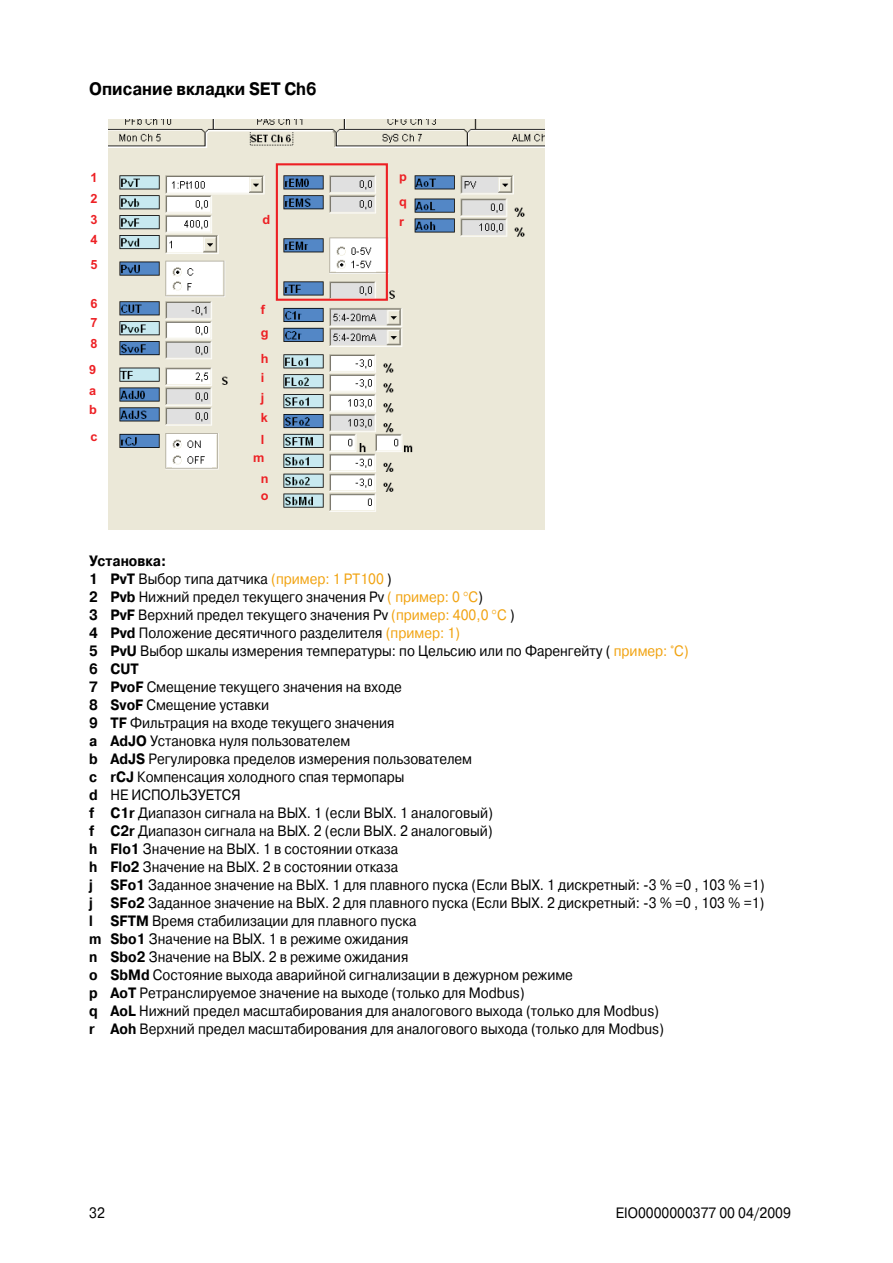
<style>
.page{position:relative;width:893px;height:1263px;background:#fff}
.page>*{position:absolute;margin:0;border:0;box-sizing:border-box;transform-origin:0 0}
.t1{font:700 18px "Pragmatica C";color:#000;scale:.9 1}
.t2{font:15px/18px "Pragmatica C";color:#000;scale:.9 1}
.t3{font:700 12.75px/20.5px "Arial";color:#ed2024}
.s1{font-weight:700}
.s2{color:#f1a311}
</style>
<div class="page">
<img style="left:108px;top:119px;width:436px;height:411px">
<div style="left:276px;top:163px;width:112px;height:138px;border:2px solid #ed2024"></div>
<p class="t1" style="left:89px;top:79px;width:254px">Описание вкладки SET Ch6</p>
<p class="t3" style="left:90px;top:168px;width:9px">1</p>
<p class="t3" style="left:90px;top:188px;width:9px;text-align:justify">2<br>3<br>4</p>
<p class="t3" style="left:90px;top:255px;width:9px">5</p>
<p class="t3" style="left:90px;top:294px;width:9px">6</p>
<p class="t3" style="left:90px;top:313px;width:9px">7</p>
<p class="t3" style="left:90px;top:334px;width:9px">8</p>
<p class="t3" style="left:89px;top:359px;width:9px">9</p>
<p class="t3" style="left:89px;top:381px;width:9px">a</p>
<p class="t3" style="left:89px;top:400px;width:9px">b</p>
<p class="t3" style="left:90px;top:427px;width:9px">c</p>
<p class="t3" style="left:263px;top:209px;width:9px">d</p>
<p class="t3" style="left:261px;top:299px;width:9px;line-height:22.2px">f g</p>
<p class="t3" style="left:261px;top:350px;width:9px;line-height:18.9px">h i</p>
<p class="t3" style="left:261px;top:388px;width:9px">j k l</p>
<p class="t3" style="left:253px;top:447px;width:17px;line-height:21.3px;text-align:center">m n</p>
<p class="t3" style="left:261px;top:485px;width:9px">o</p>
<p class="t3" style="left:399px;top:165px;width:9px;line-height:24.3px">p q</p>
<p class="t3" style="left:399px;top:211px;width:6px">r</p>
<p class="t2" style="left:89px;top:552px;width:752px"><span class="s1">Установка:<br>1 PvT</span> Выбор типа датчика <span class="s2">(пример: 1 PT100</span> )<br><span class="s1">2 Pvb</span> Нижний предел текущего значения Pv <span class="s2">( пример: 0 С</span>)<br><span class="s1">3 PvF</span> Верхний предел текущего значения Pv <span class="s2">(пример: 400,0 C</span> )<br><span class="s1">4 Pvd</span> Положение десятичного разделителя <span class="s2">(пример: 1)<br></span><span class="s1">5 PvU</span> Выбор шкалы измерения температуры: по Цельсию или по Фаренгейту ( <span class="s2">пример: °C)<br></span><span class="s1">6 CUT<br>7 PvoF</span> Смещение текущего значения на входе<br><span class="s1">8 SvoF</span> Смещение уставки<br><span class="s1">9 TF</span> Фильтрация на входе текущего значения<br><span class="s1">a AdJO</span> Установка нуля пользователем<br><span class="s1">b AdJS</span> Регулировка пределов измерения пользователем<br><span class="s1">с rCJ</span> Компенсация холодного спая термопары<br><span class="s1">d</span> НЕ ИСПОЛЬЗУЕТСЯ<br><span class="s1">f C1r</span> Диапазон сигнала на ВЫХ. 1 (если ВЫХ. 1 аналоговый)<br><span class="s1">f C2r</span> Диапазон сигнала на ВЫХ. 2 (если ВЫХ. 2 аналоговый)<br><span class="s1">h Flo1</span> Значение на ВЫХ. 1 в состоянии отказа<br><span class="s1">h Flo2</span> Значение на ВЫХ. 2 в состоянии отказа<br><span class="s1">j SFo1</span> Заданное значение на ВЫХ. 1 для плавного пуска (Если ВЫХ. 1 дискретный: -3 % =0 , 103 % =1) <span class="s1">j SFo2</span> Заданное значение на ВЫХ. 2 для плавного пуска (Если ВЫХ. 2 дискретный: -3 % =0 , 103 % =1) <span class="s1">l SFTM</span> Время стабилизации для плавного пуска<br><span class="s1">m Sbo1</span> Значение на ВЫХ. 1 в режиме ожидания<br><span class="s1">n Sbo2</span> Значение на ВЫХ. 2 в режиме ожидания<br><span class="s1">o SbMd</span> Состояние выхода аварийной сигнализации в дежурном режиме<br><span class="s1">p AoT</span> Ретранслируемое значение на выходе (только для Modbus)<br><span class="s1">q AoL</span> Нижний предел масштабирования для аналогового выхода (только для Modbus)<br><span class="s1">r Aoh</span> Верхний предел масштабирования для аналогового выхода (только для Modbus)</p>
<p class="t2" style="left:89px;top:1204px;width:17px">32</p>
<p class="t2" style="left:616px;top:1204px;width:196px">EIO0000000377 00 04/2009</p>
</div>
